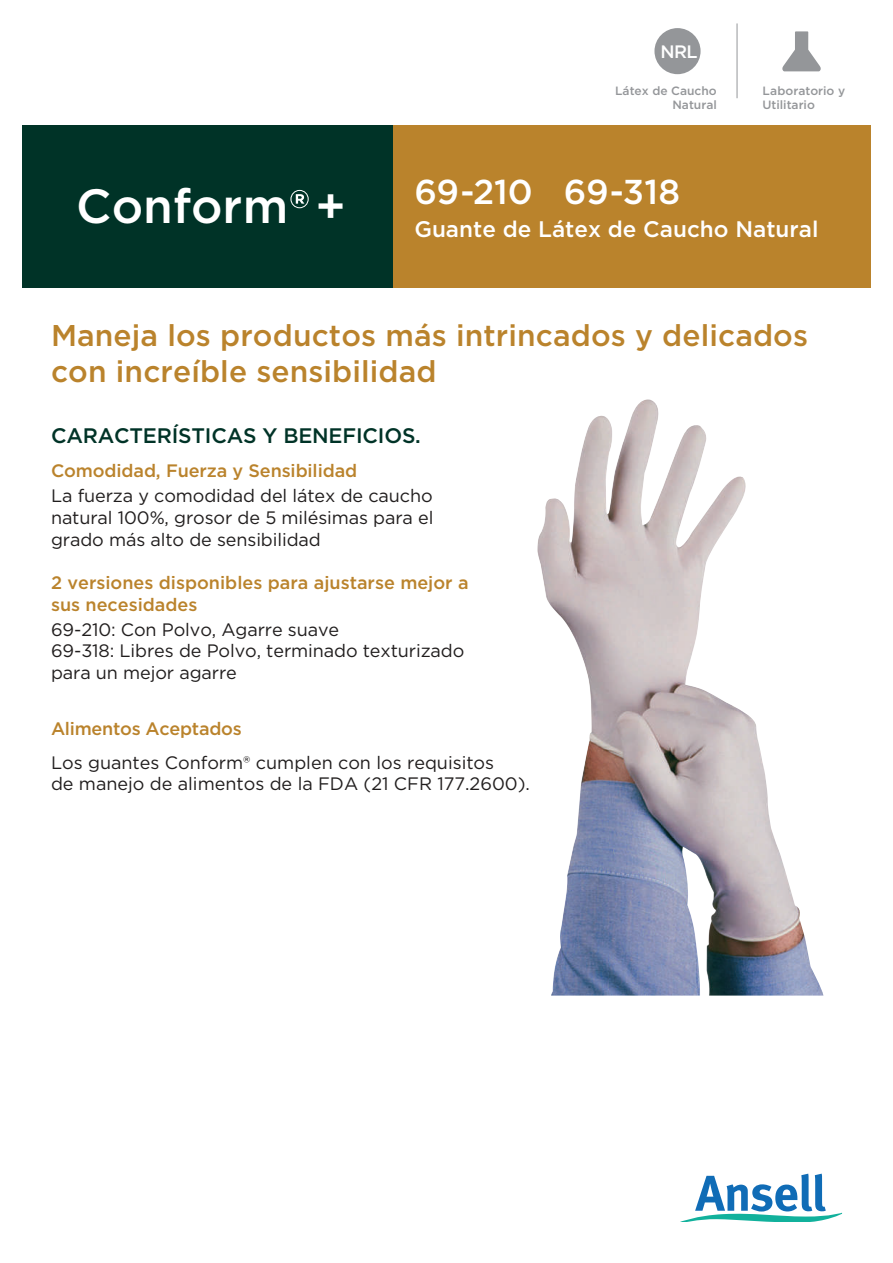
<style>
.page{position:relative;width:893px;height:1263px;background:#fff}
.page>*{position:absolute;margin:0;border:0;box-sizing:border-box;transform-origin:0 0}
.t1{font:500 48px "Gotham";color:#fff}
.t2{font:500 34.5px "Gotham";color:#fff}
.t3{font:500 30px/36px "Gotham";letter-spacing:.005em;color:#ba832c}
.t4{font:500 22.5px "Gotham";color:#fff}
.t5{font:500 21px "Gotham";letter-spacing:-.01em;color:#003327}
.t6{font:18px/21.6px "Gotham";letter-spacing:-.005em;color:#211e1e}
.t7{font:500 18px/21.6px "Gotham";color:#ba832c}
.t8{font:500 18px "Gotham";color:#fff}
.t9{font:500 12px/14.4px "Gotham";color:#949699;text-align:right}
.s1{font-size:52.5px}
</style>
<div class="page">
<div style="left:392px;top:125px;width:479px;height:162px;background:#ba832c"></div>
<div style="left:22px;top:125px;width:370px;height:162px;background:#003327"></div>
<svg style="left:680px;top:1174px;width:162px;height:48px"></svg>
<hr style="left:737px;top:23px;width:1px;height:75px;background:#949699">
<div style="left:654px;top:28px;width:47px;height:46px;background:#949699;border-radius:50%"></div>
<svg style="left:782px;top:31px;width:39px;height:40px"></svg>
<img style="left:537px;top:399px;width:286px;height:596px">
<h1 class="t1" style="left:76px;top:175px;width:271px">Conform<span class="s1">®</span>+</h1>
<p class="t8" style="left:661px;top:40px;width:38px">NRL</p>
<p class="t9" style="left:615px;top:83px;width:103px">Látex de Caucho<br>Natural</p>
<h2 class="t2" style="left:414px;top:169px;width:267px">69-210 69-318</h2>
<p class="t9" style="left:762px;top:83px;width:84px;text-align:left">Laboratorio y<br>Utilitario</p>
<p class="t4" style="left:414px;top:215px;width:406px">Guante de Látex de Caucho Natural</p>
<h3 class="t3" style="left:51px;top:317px;width:759px">Maneja los productos más intrincados y delicados con increíble sensibilidad</h3>
<p class="t5" style="left:51px;top:422px;width:371px">CARACTERÍSTICAS Y BENEFICIOS.</p>
<p class="t7" style="left:51px;top:460px;width:308px">Comodidad, Fuerza y Sensibilidad</p>
<p class="t6" style="left:51px;top:485px;width:384px;text-align:justify">La fuerza y comodidad del látex de caucho natural 100%, grosor de 5 milésimas para el grado más alto de sensibilidad</p>
<p class="t7" style="left:51px;top:572px;width:419px">2 versiones disponibles para ajustarse mejor a sus necesidades</p>
<p class="t6" style="left:51px;top:618px;width:415px">69-210: Con Polvo, Agarre suave<br>69-318: Libres de Polvo, terminado texturizado para un mejor agarre</p>
<p class="t7" style="left:51px;top:718px;width:192px">Alimentos Aceptados</p>
<p class="t6" style="left:51px;top:751px;width:480px">Los guantes Conform® cumplen con los requisitos<br>de manejo de alimentos de la FDA (21 CFR 177.2600).</p>
</div>
